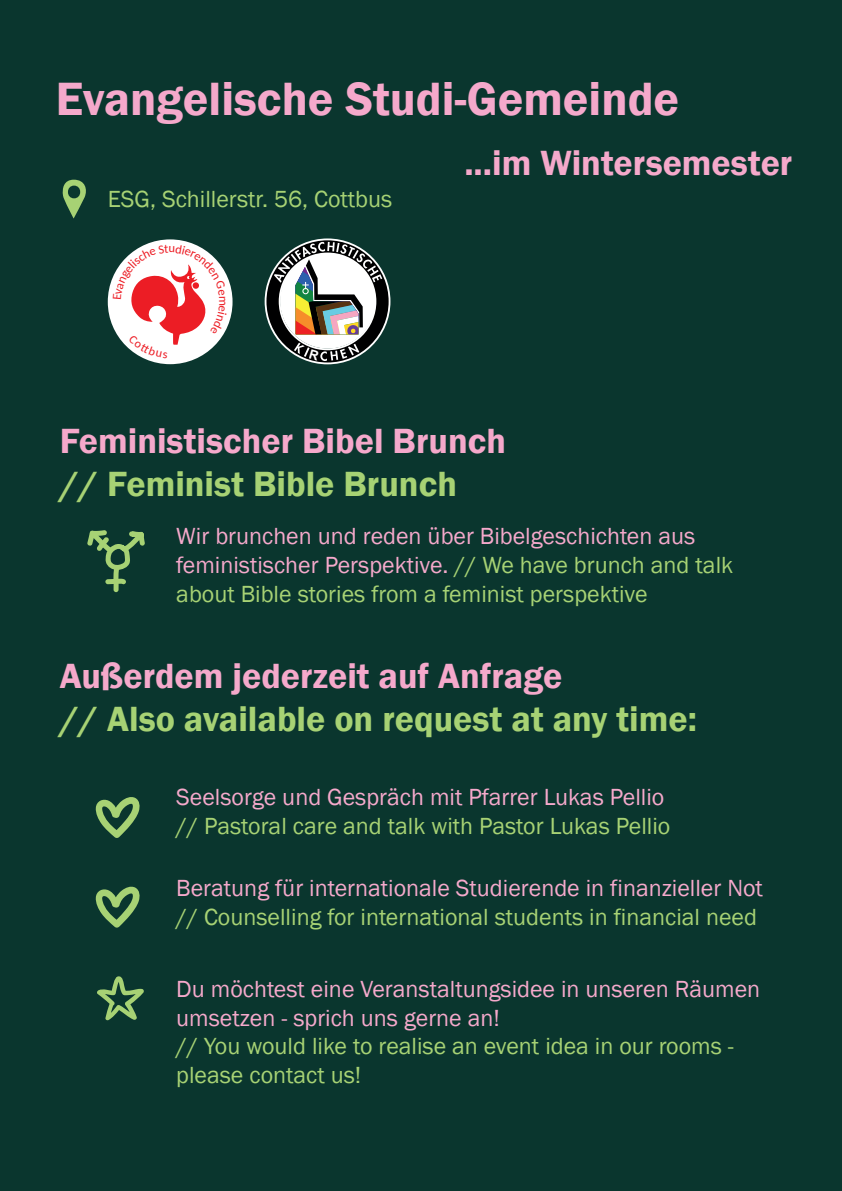
<style>
.page{position:relative;width:842px;height:1191px;background:#0a362e}
.page>*{position:absolute;margin:0;border:0;box-sizing:border-box;transform-origin:0 0}
.t1{font:600 48px "Franklin Gothic";color:#f5a9cb}
.t2{font:600 36px "Franklin Gothic";color:#f5a9cb}
.t3{font:600 36px "Franklin Gothic";color:#a7d274}
.t4{font:24px/28.8px "Franklin Gothic";color:#f5a9cb}
.t5{font:24px/28.8px "Franklin Gothic";color:#a7d274}
.s1{color:#a7d274}
</style>
<div class="page">
<svg style="left:95px;top:797px;width:45px;height:41px"></svg>
<svg style="left:95px;top:886px;width:45px;height:42px"></svg>
<svg style="left:97px;top:976px;width:47px;height:44px"></svg>
<svg style="left:87px;top:530px;width:58px;height:62px"></svg>
<svg style="left:62px;top:180px;width:24px;height:38px"></svg>
<div style="left:108px;top:239px;width:125px;height:125px;background:#fff;border-radius:50%"></div>
<svg style="left:264px;top:238px;width:127px;height:127px"></svg>
<svg style="left:113px;top:244px;width:114px;height:114px"></svg>
<h1 class="t1" style="left:56px;top:69px;width:625px">Evangelische Studi-Gemeinde</h1>
<h2 class="t2" style="left:464px;top:141px;width:330px">...im Wintersemester</h2>
<p class="t5" style="left:108px;top:185px;width:286px">ESG, Schillerstr. 56, Cottbus</p>
<h2 class="t2" style="left:60px;top:418px;width:448px">Feministischer Bibel Brunch</h2>
<h2 class="t3" style="left:60px;top:461px;width:399px">// Feminist Bible Brunch</h2>
<p class="t4" style="left:176px;top:522px;width:558px">Wir brunchen und reden über Bibelgeschichten aus feministischer Perspektive. <span class="s1">// We have brunch and talk about Bible stories from a feminist perspektive</span></p>
<h2 class="t2" style="left:60px;top:653px;width:504px">Außerdem jederzeit auf Anfrage</h2>
<h2 class="t3" style="left:60px;top:696px;width:639px">// Also available on request at any time:</h2>
<p class="t4" style="left:176px;top:783px;width:490px">Seelsorge und Gespräch mit Pfarrer Lukas Pellio</p>
<p class="t5" style="left:176px;top:812px;width:496px">// Pastoral care and talk with Pastor Lukas Pellio</p>
<p class="t4" style="left:176px;top:874px;width:588px">Beratung für internationale Studierende in finanzieller Not</p>
<p class="t5" style="left:176px;top:903px;width:582px">// Counselling for international students in financial need</p>
<p class="t4" style="left:176px;top:975px;width:585px">Du möchtest eine Veranstaltungsidee in unseren Räumen umsetzen - sprich uns gerne an!</p>
<p class="t5" style="left:176px;top:1032px;width:559px">// You would like to realise an event idea in our rooms - please contact us!</p>
</div>
